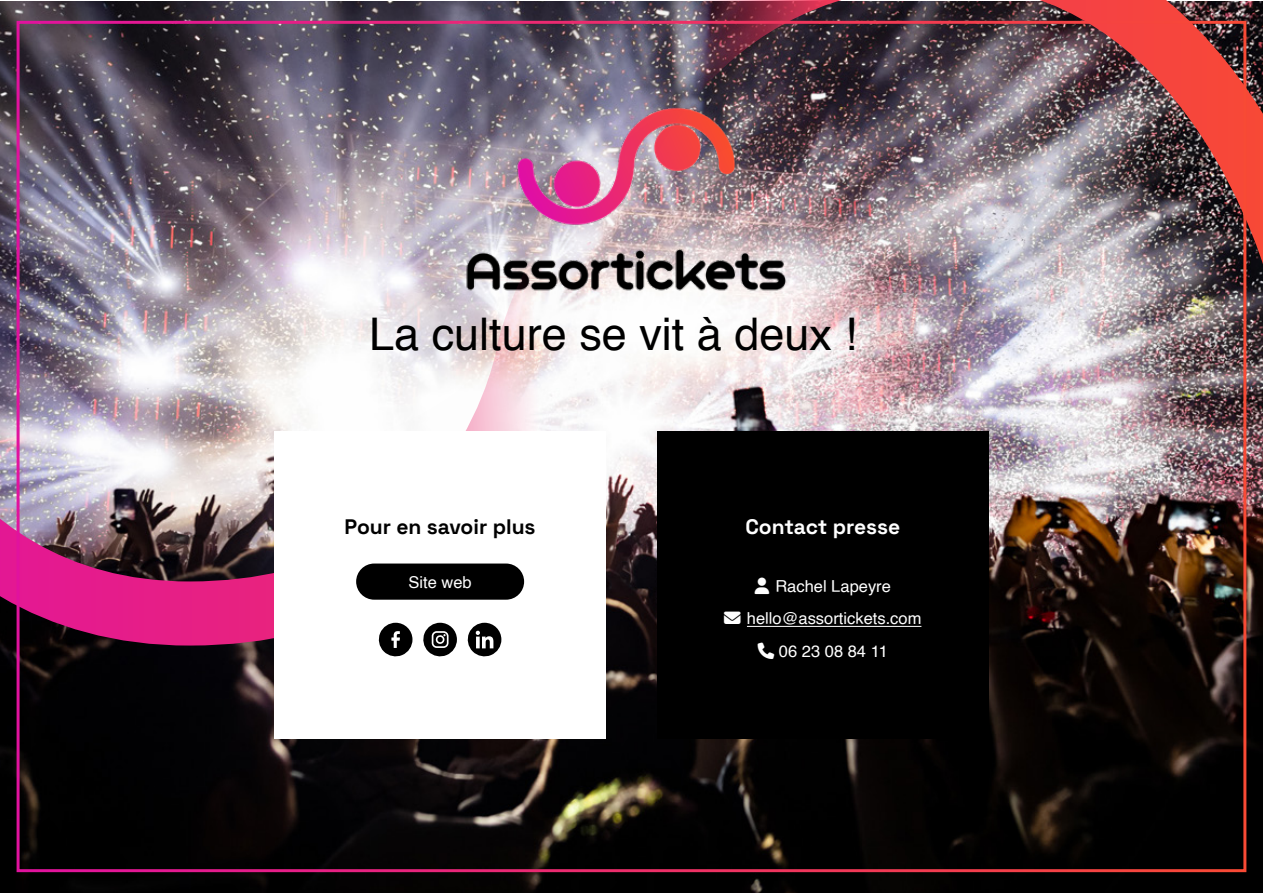
<style>
.page{position:relative;width:1263px;height:893px;background:#fff}
.page>*{position:absolute;margin:0;border:0;box-sizing:border-box;transform-origin:0 0}
.t1{font:45px "Helvetica";color:#000}
.t2{font:700 21px "Space Grotesk";color:#000}
.t3{font:700 21px "Space Grotesk";color:#fff}
.t4{font:16.5px "Helvetica";color:#fff}
</style>
<div class="page">
<img style="left:0;top:647px;width:1263px;height:246px">
<img style="left:0;top:516px;width:1263px;height:131px">
<img style="left:0;top:0;width:1263px;height:516px">
<div style="left:657px;top:431px;width:332px;height:307px;background:#000"></div>
<div style="left:274px;top:431px;width:332px;height:307px;background:#fff"></div>
<svg style="left:1208px;top:828px;width:17px;height:18px"></svg>
<svg style="left:1172px;top:839px;width:15px;height:2px"></svg>
<hr style="left:747px;top:626px;width:174px;height:1px;background:#fff">
<div style="left:356px;top:563px;width:168px;height:37px;background:#000;border-radius:18px"></div>
<svg style="left:467px;top:623px;width:34px;height:34px"></svg>
<svg style="left:378px;top:623px;width:34px;height:34px"></svg>
<svg style="left:423px;top:623px;width:34px;height:34px"></svg>
<h1 class="t1" style="left:369px;top:300px;width:489px">La culture se vit à deux !</h1>
<p class="t2" style="left:345px;top:510px;width:192px">Pour en savoir plus</p>
<p class="t3" style="left:745px;top:510px;width:156px">Contact presse</p>
<p class="t4" style="left:408px;top:569px;width:65px">Site web</p>
<p class="t4" style="left:775px;top:573px;width:117px">Rachel Lapeyre</p>
<p class="t4" style="left:724px;top:606px;width:199px">✉ hello@assortickets.com</p>
<p class="t4" style="left:779px;top:638px;width:110px">06 23 08 84 11</p>
</div>
